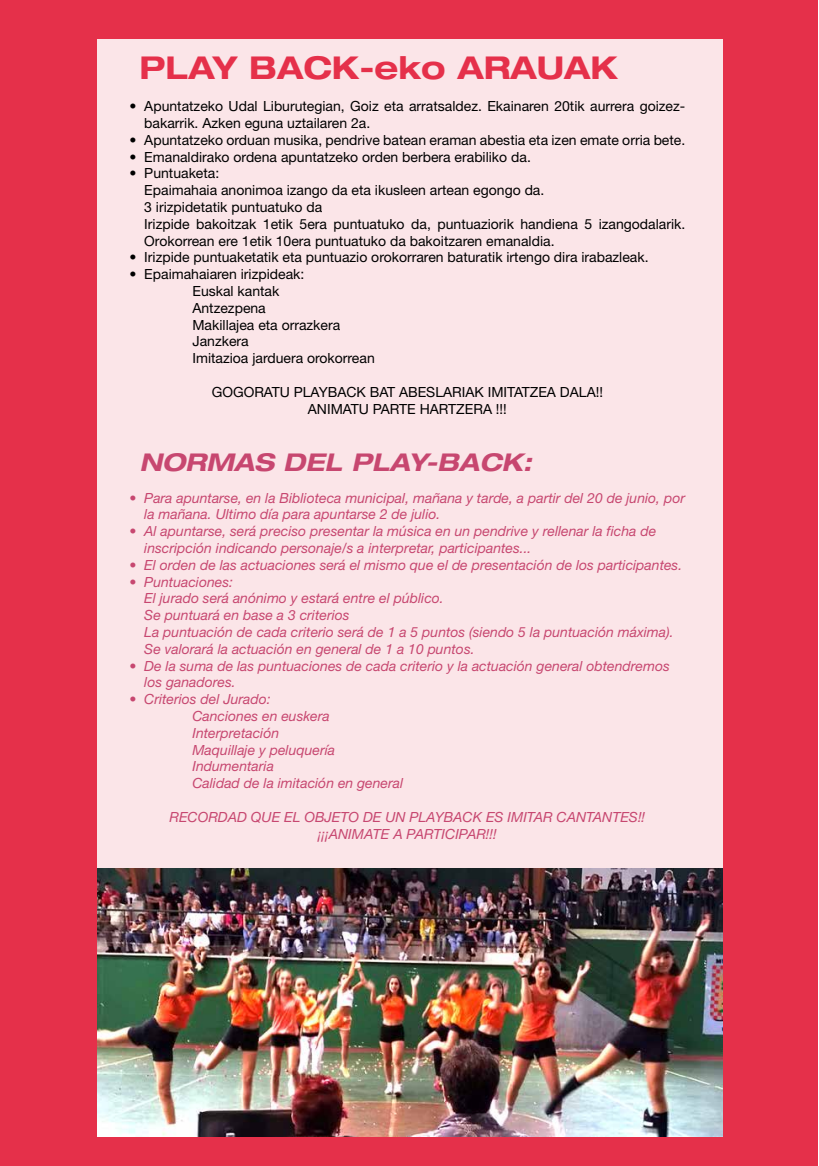
<style>
.page{position:relative;width:819px;height:1166px;background:#fff}
.page>*{position:absolute;margin:0;border:0;box-sizing:border-box;transform-origin:0 0}
.t1{font:700 expanded 31.5px "Helvetica Neue LT Std";color:#e5304a}
.t2{font:italic 700 expanded 24.5px "Helvetica Neue LT Std";color:#c74770}
.t3{font:italic 14px/16.8px "Helvetica Neue LT Std";color:#c74770}
.t4{font:14px/16.8px "Helvetica Neue LT Std";color:#000}
</style>
<div class="page">
<div style="left:0;top:0;width:817px;height:1166px;background:#e5304a"></div>
<div style="left:97px;top:40px;width:625px;height:1070px;background:#fbe5e8"></div>
<img style="left:97px;top:868px;width:625px;height:268px">
<h1 class="t1" style="left:139px;top:48px;width:480px">PLAY BACK-eko ARAUAK</h1>
<p class="t4" style="left:144px;top:98px;width:542px;text-indent:-15px">• Apuntatzeko Udal Liburutegian, Goiz eta arratsaldez. Ekainaren 20tik aurrera goizez&shy;bakarrik. Azken eguna uztailaren 2a.</p>
<p class="t4" style="left:129px;top:131px;width:557px">• Apuntatzeko orduan musika, pendrive batean eraman abestia eta izen emate orria bete.</p>
<p class="t4" style="left:129px;top:148px;width:403px">• Emanaldirako ordena apuntatzeko orden berbera erabiliko da.</p>
<p class="t4" style="left:144px;top:165px;width:542px;text-indent:-15px">• Puntuaketa:<br>Epaimahaia anonimoa izango da eta ikusleen artean egongo da.<br>3 irizpidetatik puntuatuko da<br>Irizpide bakoitzak 1etik 5era puntuatuko da, puntuaziorik handiena 5 izangodalarik.<br>Orokorrean ere 1etik 10era puntuatuko da bakoitzaren emanaldia.</p>
<p class="t4" style="left:129px;top:249px;width:520px">• Irizpide puntuaketatik eta puntuazio orokorraren baturatik irtengo dira irabazleak.</p>
<p class="t4" style="left:192px;top:266px;width:184px;text-indent:-63px">• Epaimahaiaren irizpideak:<br>Euskal kantak<br>Antzezpena<br>Makillajea eta orrazkera<br>Janzkera<br>Imitazioa jarduera orokorrean</p>
<p class="t4" style="left:212px;top:383px;width:392px;text-align:center">GOGORATU PLAYBACK BAT ABESLARIAK IMITATZEA DALA!!<br>ANIMATU PARTE HARTZERA !!!</p>
<h2 class="t2" style="left:139px;top:447px;width:394px">NORMAS DEL PLAY-BACK:</h2>
<p class="t3" style="left:144px;top:489px;width:542px;text-indent:-15px">• Para apuntarse, en la Biblioteca municipal, mañana y tarde, a partir del 20 de junio, por la mañana. Ultimo día para apuntarse 2 de julio.</p>
<p class="t3" style="left:144px;top:522px;width:513px;text-indent:-15px">• Al apuntarse, será preciso presentar la música en un pendrive y rellenar la ficha de inscripción indicando personaje/s a interpretar, participantes...</p>
<p class="t3" style="left:129px;top:556px;width:554px">• El orden de las actuaciones será el mismo que el de presentación de los participantes.</p>
<p class="t3" style="left:144px;top:573px;width:531px;text-indent:-15px">• Puntuaciones:<br>El jurado será anónimo y estará entre el público.<br>Se puntuará en base a 3 criterios<br>La puntuación de cada criterio será de 1 a 5 puntos (siendo 5 la puntuación máxima).<br>Se valorará la actuación en general de 1 a 10 puntos.</p>
<p class="t3" style="left:144px;top:657px;width:527px;text-indent:-15px">• De la suma de las puntuaciones de cada criterio y la actuación general obtendremos los ganadores.</p>
<p class="t3" style="left:192px;top:690px;width:212px;text-indent:-63px">• Criterios del Jurado:<br>Canciones en euskera<br>Interpretación<br>Maquillaje y peluquería<br>Indumentaria<br>Calidad de la imitación en general</p>
<p class="t3" style="left:169px;top:808px;width:477px;text-align:center">RECORDAD QUE EL OBJETO DE UN PLAYBACK ES IMITAR CANTANTES!! ¡¡¡ANIMATE A PARTICIPAR!!!</p>
</div>
